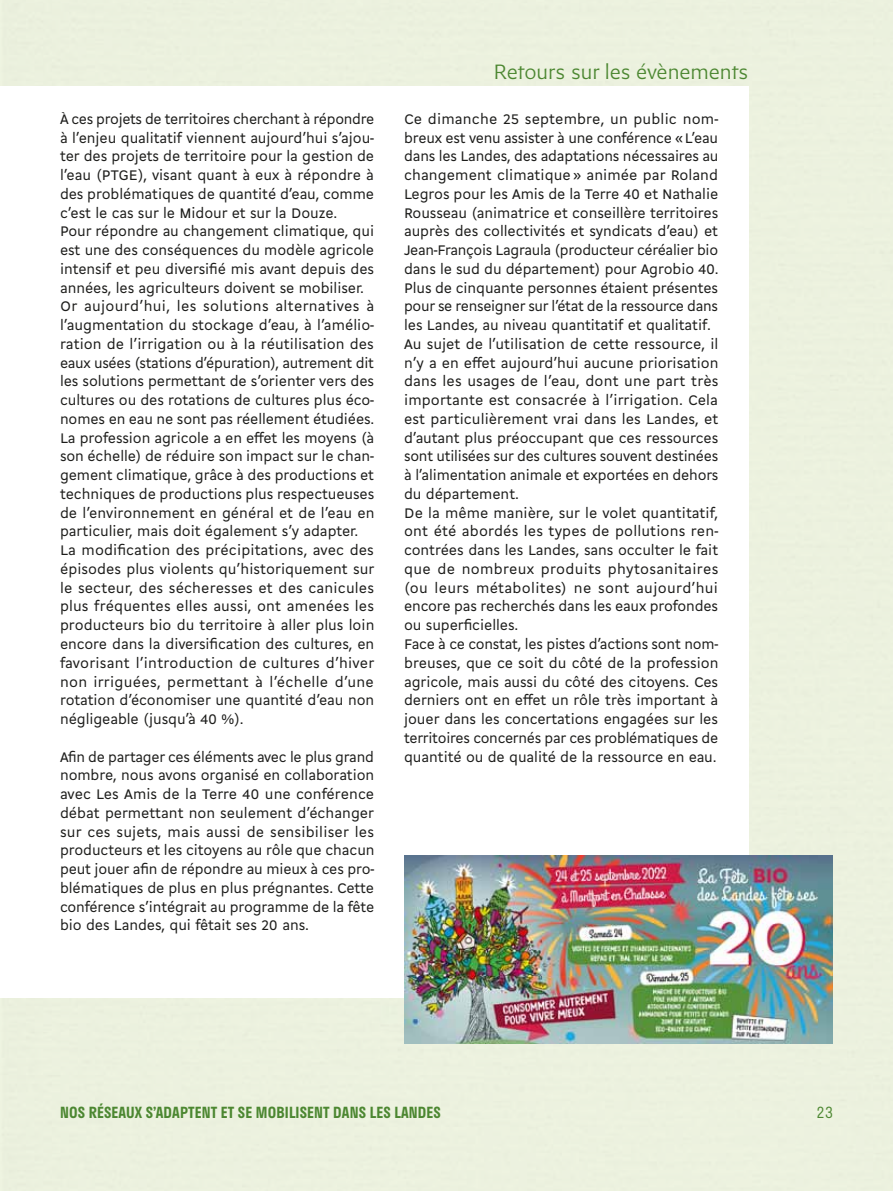
<style>
.page{position:relative;width:893px;height:1191px;background:#eef5e3}
.page>*{position:absolute;margin:0;border:0;box-sizing:border-box;transform-origin:0 0}
.t1{font:300 22.5px "Cobalte";color:#4c8731}
.t2{font:15px/18.8px "Cogito";letter-spacing:-.005em;color:#1d1d1b}
.t3{font:600 15px "Stratos";letter-spacing:.01em;color:#4c8731}
.t4{font:300 15px "Stratos";color:#4c8731}
</style>
<div class="page">
<div style="left:0;top:86px;width:748px;height:911px;background:#fff"></div>
<img style="left:404px;top:855px;width:429px;height:188px">
<p class="t2" style="left:60px;top:108px;width:316px">À ces projets de territoires cherchant à répondre à l’enjeu qualitatif viennent aujourd’hui s’ajou&shy;ter des projets de territoire pour la gestion de l’eau (PTGE), visant quant à eux à répondre à des problématiques de quantité d’eau, comme c’est le cas sur le Midour et sur la Douze.<br>Pour répondre au changement climatique, qui est une des conséquences du modèle agricole intensif et peu diversifié mis avant depuis des années, les agriculteurs doivent se mobiliser.<br>Or aujourd’hui, les solutions alternatives à l’augmentation du stockage d’eau, à l’amélio&shy;ration de l’irrigation ou à la réutilisation des eaux usées (stations d’épuration), autrement dit les solutions permettant de s’orienter vers des cultures ou des rotations de cultures plus éco&shy;nomes en eau ne sont pas réellement étudiées.<br>La profession agricole a en effet les moyens (à son échelle) de réduire son impact sur le chan&shy;gement climatique, grâce à des productions et techniques de productions plus respectueuses de l’environnement en général et de l’eau en particulier, mais doit également s’y adapter.<br>La modification des précipitations, avec des épisodes plus violents qu’historiquement sur le secteur, des sécheresses et des canicules plus fréquentes elles aussi, ont amenées les producteurs bio du territoire à aller plus loin encore dans la diversification des cultures, en favorisant l’introduction de cultures d’hiver non irriguées, permettant à l’échelle d’une rotation d’économiser une quantité d’eau non négligeable (jusqu’à 40 %).</p>
<p class="t2" style="left:60px;top:746px;width:316px">Afin de partager ces éléments avec le plus grand nombre, nous avons organisé en collaboration avec Les Amis de la Terre 40 une conférence débat permettant non seulement d’échanger sur ces sujets, mais aussi de sensibiliser les producteurs et les citoyens au rôle que chacun peut jouer afin de répondre au mieux à ces pro&shy;blématiques de plus en plus prégnantes. Cette conférence s’intégrait au programme de la fête bio des Landes, qui fêtait ses 20 ans.</p>
<h1 class="t1" style="left:494px;top:57px;width:256px">Retours sur les évènements</h1>
<p class="t2" style="left:404px;top:108px;width:316px">Ce dimanche 25 septembre, un public nom&shy;breux est venu assister à une conférence « L’eau dans les Landes, des adaptations nécessaires au changement climatique » animée par Roland Legros pour les Amis de la Terre 40 et Nathalie Rousseau (animatrice et conseillère territoires auprès des collectivités et syndicats d’eau) et Jean-François Lagraula (producteur céréalier bio dans le sud du département) pour Agrobio 40.<br>Plus de cinquante personnes étaient présentes pour se renseigner sur l’état de la ressource dans les Landes, au niveau quantitatif et qualitatif.<br>Au sujet de l’utilisation de cette ressource, il n’y a en effet aujourd’hui aucune priorisation dans les usages de l’eau, dont une part très importante est consacrée à l’irrigation. Cela est particulièrement vrai dans les Landes, et d’autant plus préoccupant que ces ressources sont utilisées sur des cultures souvent destinées à l’alimentation animale et exportées en dehors du département.<br>De la même manière, sur le volet quantitatif, ont été abordés les types de pollutions ren&shy;contrées dans les Landes, sans occulter le fait que de nombreux produits phytosanitaires (ou leurs métabolites) ne sont aujourd’hui encore pas recherchés dans les eaux profondes ou superficielles.<br>Face à ce constat, les pistes d’actions sont nom&shy;breuses, que ce soit du côté de la profession agricole, mais aussi du côté des citoyens. Ces derniers ont en effet un rôle très important à jouer dans les concertations engagées sur les territoires concernés par ces problématiques de quantité ou de qualité de la ressource en eau.</p>
<p class="t3" style="left:60px;top:1100px;width:382px">NOS RÉSEAUX S’ADAPTENT ET SE MOBILISENT DANS LES LANDES</p>
<p class="t4" style="left:816px;top:1100px;width:18px">23</p>
</div>
